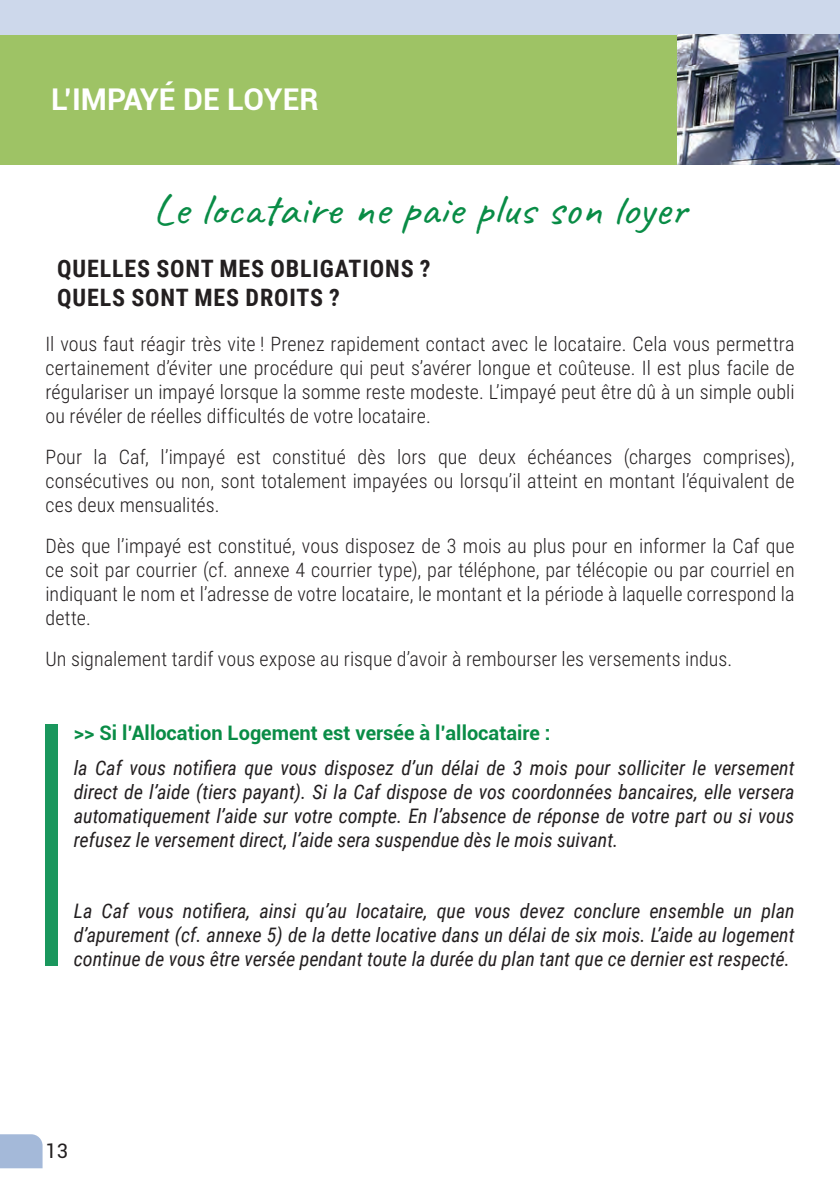
<style>
.page{position:relative;width:840px;height:1191px;background:#fff}
.page>*{position:absolute;margin:0;border:0;box-sizing:border-box;transform-origin:0 0}
.t1{font:44px "Caveat";color:#098c46;scale:1.09 1}
.t2{font:700 30px "Roboto";color:#fff}
.t3{font:700 24px/28.8px "Roboto Condensed";letter-spacing:.035em;color:#231f20}
.t4{font:300 20px/24px "Roboto Condensed";letter-spacing:.005em;color:#231f20;text-align:justify}
.t5{font:italic 20px/24px "Roboto Condensed";color:#231f20;text-align:justify}
.t6{font:700 20px "Roboto";color:#098c46}
.t7{font:20px "Roboto";color:#231f20}
</style>
<div class="page">
<svg style="left:0;top:1134px;width:43px;height:34px"></svg>
<div style="left:0;top:34px;width:677px;height:130px;background:#9ec365"></div>
<div style="left:0;top:0;width:839px;height:34px;background:#cdd8eb"></div>
<img style="left:677px;top:34px;width:162px;height:130px">
<div style="left:45px;top:724px;width:13px;height:241px;background:#1a975d"></div>
<h2 class="t2" style="left:51px;top:78px;width:269px">L’IMPAYÉ DE LOYER</h2>
<h1 class="t1" style="left:153px;top:181px;width:491px">Le locataire ne paie plus son loyer</h1>
<p class="t3" style="left:57px;top:253px;width:374px">QUELLES SONT MES OBLIGATIONS ?<br>QUELS SONT MES DROITS ?</p>
<p class="t4" style="left:45px;top:331px;width:750px">Il vous faut réagir très vite ! Prenez rapidement contact avec le locataire. Cela vous permettra certainement d’éviter une procédure qui peut s’avérer longue et coûteuse. Il est plus facile de régulariser un impayé lorsque la somme reste modeste. L’impayé peut être dû à un simple oubli ou révéler de réelles difficultés de votre locataire.</p>
<p class="t4" style="left:45px;top:444px;width:750px">Pour la Caf, l’impayé est constitué dès lors que deux échéances (charges comprises), consécutives ou non, sont totalement impayées ou lorsqu’il atteint en montant l’équivalent de ces deux mensualités.</p>
<p class="t4" style="left:45px;top:533px;width:750px">Dès que l’impayé est constitué, vous disposez de 3 mois au plus pour en informer la Caf que ce soit par courrier (cf. annexe 4 courrier type), par téléphone, par télécopie ou par courriel en indiquant le nom et l’adresse de votre locataire, le montant et la période à laquelle correspond la dette.</p>
<p class="t4" style="left:45px;top:646px;width:688px">Un signalement tardif vous expose au risque d’avoir à rembourser les versements indus.</p>
<p class="t6" style="left:74px;top:718px;width:478px">&gt;&gt; Si l’Allocation Logement est versée à l’allocataire :</p>
<p class="t5" style="left:74px;top:755px;width:722px">la Caf vous notifiera que vous disposez d’un délai de 3 mois pour solliciter le versement direct de l’aide (tiers payant). Si la Caf dispose de vos coordonnées bancaires, elle versera automatiquement l’aide sur votre compte. En l’absence de réponse de votre part ou si vous refusez le versement direct, l’aide sera suspendue dès le mois suivant.</p>
<p class="t5" style="left:74px;top:897px;width:722px">La Caf vous notifiera, ainsi qu’au locataire, que vous devez conclure ensemble un plan d’apurement (cf. annexe 5) de la dette locative dans un délai de six mois. L’aide au logement continue de vous être versée pendant toute la durée du plan tant que ce dernier est respecté.</p>
<p class="t7" style="left:46px;top:1137px;width:24px">13</p>
</div>
